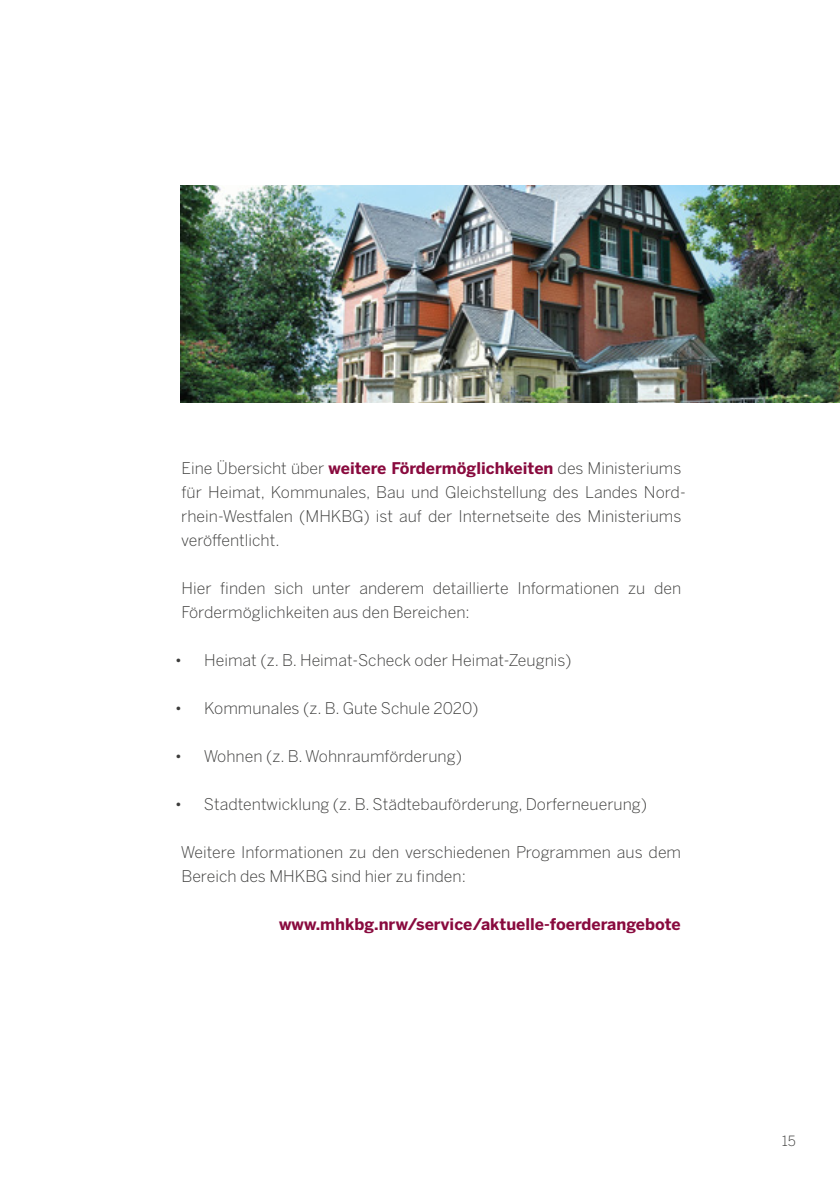
<style>
.page{position:relative;width:840px;height:1191px;background:#fff}
.page>*{position:absolute;margin:0;border:0;box-sizing:border-box;transform-origin:0 0}
.t1{font:300 16px/24px "Benton Sans";color:#3c3c3b}
.t2{font:700 16px "Benton Sans";color:#890a3e}
.t3{font:300 14px "Benton Sans";color:#3c3c3b}
.s1{font-weight:700;color:#890a3e}
</style>
<div class="page">
<img style="left:180px;top:185px;width:659px;height:218px">
<p class="t1" style="left:181px;top:456px;width:505px">Eine Übersicht über <span class="s1">weitere Fördermöglichkeiten</span> des Ministeriums für Heimat, Kommunales, Bau und Gleichstellung des Landes Nord&shy;rhein-Westfalen (MHKBG) ist auf der Internetseite des Ministeriums veröffentlicht.</p>
<p class="t1" style="left:181px;top:576px;width:501px">Hier finden sich unter anderem detaillierte Informationen zu den<br>Fördermöglichkeiten aus den Bereichen:</p>
<p class="t1" style="left:175px;top:648px;width:398px">• Heimat (z. B. Heimat-Scheck oder Heimat-Zeugnis)</p>
<p class="t1" style="left:175px;top:696px;width:305px">• Kommunales (z. B. Gute Schule 2020)</p>
<p class="t1" style="left:175px;top:744px;width:288px">• Wohnen (z. B. Wohnraumförderung)</p>
<p class="t1" style="left:175px;top:792px;width:473px">• Stadtentwicklung (z. B. Städtebauförderung, Dorferneuerung)</p>
<p class="t1" style="left:181px;top:840px;width:501px">Weitere Informationen zu den verschiedenen Programmen aus dem<br>Bereich des MHKBG sind hier zu finden:</p>
<p class="t2" style="left:279px;top:914px;width:403px">www.mhkbg.nrw/service/aktuelle-foerderangebote</p>
<p class="t3" style="left:781px;top:1132px;width:16px">15</p>
</div>
